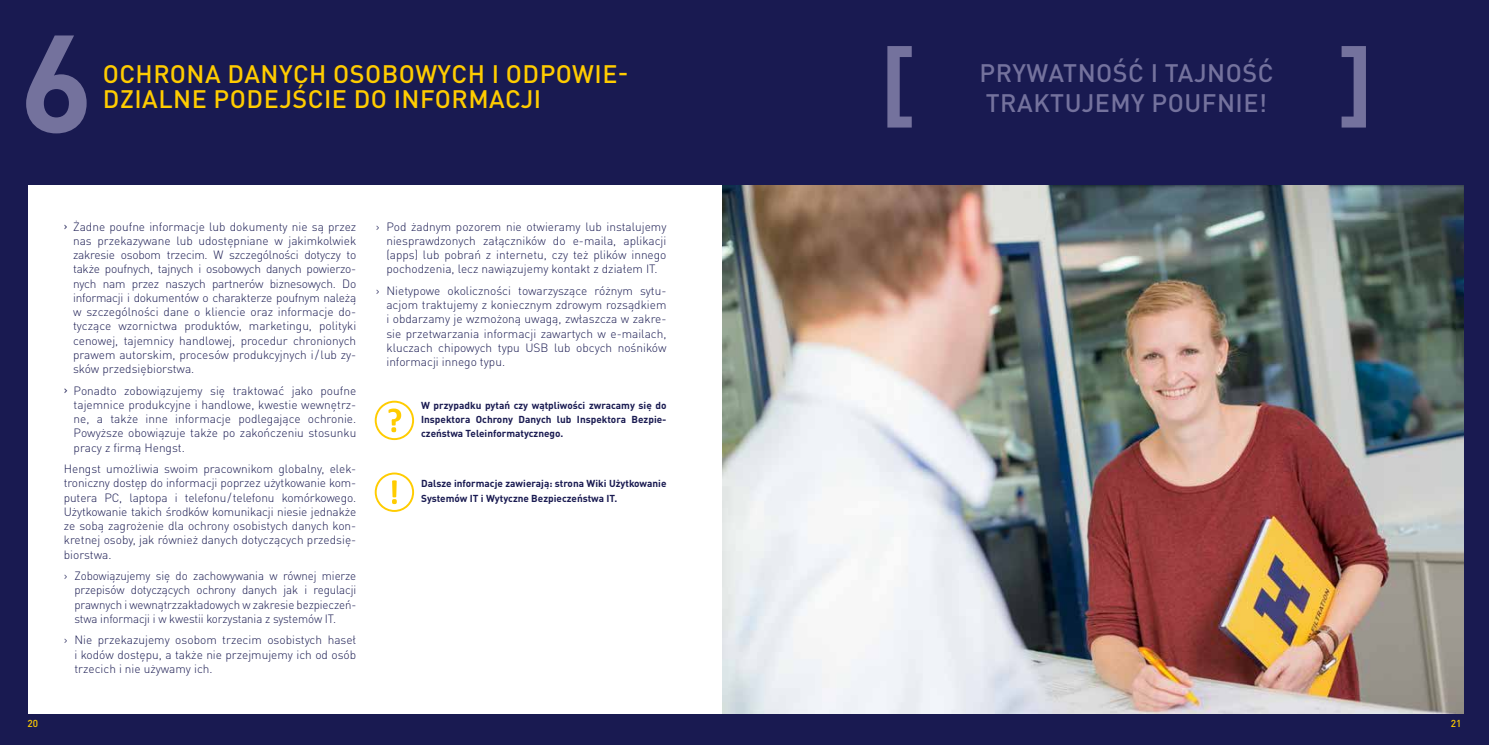
<style>
.page{position:relative;width:1489px;height:745px;background:#fff}
.page>*{position:absolute;margin:0;border:0;box-sizing:border-box;transform-origin:0 0}
.t1{font:700 136.25px "DIN Pro";color:#74729d}
.t2{font:700 94.62px "DIN Pro";color:#74729d}
.t3{font:500 25px/25px "DIN Pro";letter-spacing:.02em;color:#fc0}
.t4{font:500 25px/30px "DIN Pro";letter-spacing:.02em;color:#74729d}
.t5{font:300 11.88px/14.2px "DIN Pro";color:#191a51;text-align:justify}
.t6{font:700 10px/14.2px "DIN Pro";color:#191a51;text-align:justify}
.t7{font:500 10px "DIN Pro";color:#fc0}
.s1{font-weight:400;font-size:11.25px}
.s2{font-weight:400}
</style>
<div class="page">
<div style="left:0;top:0;width:1488px;height:744px;background:#191a51"></div>
<div style="left:28px;top:185px;width:1433px;height:528px;background:#fff"></div>
<img style="left:722px;top:185px;width:741px;height:528px">
<svg style="left:375px;top:472px;width:39px;height:39px"></svg>
<svg style="left:375px;top:400px;width:39px;height:40px"></svg>
<h1 class="t1" style="left:20px;top:-30px;width:75px">6</h1>
<h3 class="t3" style="left:103px;top:59px;width:527px">OCHRONA DANYCH OSOBOWYCH I ODPOWIE-<br>DZIALNE PODEJŚCIE DO INFORMACJI</h3>
<p class="t5" style="left:73px;top:218px;width:285px;text-indent:-9px"><span class="s1">›</span> Żadne poufne informacje lub dokumenty nie są przez nas przekazywane lub udostępniane w jakimkolwiek zakresie osobom trzecim. W szczególności dotyczy to także poufnych, tajnych i osobowych danych powierzo&shy;nych nam przez naszych partnerów biznesowych. Do informacji i dokumentów o charakterze poufnym należą w szczególności dane o kliencie oraz informacje do&shy;tyczące wzornictwa produktów, marketingu, polityki cenowej, tajemnicy handlowej, procedur chronionych prawem autorskim, procesów produkcyjnych i/lub zy&shy;sków przedsiębiorstwa.</p>
<p class="t5" style="left:74px;top:382px;width:284px;text-indent:-10px"><span class="s2">›</span> Ponadto zobowiązujemy się traktować jako poufne tajemnice produkcyjne i handlowe, kwestie wewnętrz&shy;ne, a także inne informacje podlegające ochronie.<br>Powyższe obowiązuje także po zakończeniu stosunku pracy z firmą Hengst.</p>
<p class="t5" style="left:64px;top:460px;width:294px">Hengst umożliwia swoim pracownikom globalny, elek&shy;troniczny dostęp do informacji poprzez użytkowanie kom&shy;putera PC, laptopa i telefonu/telefonu komórkowego.<br>Użytkowanie takich środków komunikacji niesie jednakże ze sobą zagrożenie dla ochrony osobistych danych kon&shy;kretnej osoby, jak również danych dotyczących przedsię&shy;biorstwa.</p>
<p class="t5" style="left:74px;top:567px;width:283px;text-indent:-11px">› Zobowiązujemy się do zachowywania w równej mierze przepisów dotyczących ochrony danych jak i regulacji prawnych i wewnątrzzakładowych w zakresie bezpieczeń&shy;stwa informacji i w kwestii korzystania z systemów IT.</p>
<p class="t5" style="left:74px;top:631px;width:283px;text-indent:-11px">› Nie przekazujemy osobom trzecim osobistych haseł i kodów dostępu, a także nie przejmujemy ich od osób trzecich i nie używamy ich.</p>
<p class="t5" style="left:386px;top:218px;width:281px;text-indent:-11px">› Pod żadnym pozorem nie otwieramy lub instalujemy niesprawdzonych załączników do e-maila, aplikacji (apps) lub pobrań z internetu, czy też plików innego pochodzenia, lecz nawiązujemy kontakt z działem IT.</p>
<p class="t5" style="left:386px;top:282px;width:281px;text-indent:-11px">› Nietypowe okoliczności towarzyszące różnym sytu&shy;acjom traktujemy z koniecznym zdrowym rozsądkiem i obdarzamy je wzmożoną uwagą, zwłaszcza w zakre&shy;sie przetwarzania informacji zawartych w e-mailach, kluczach chipowych typu USB lub obcych nośników informacji innego typu.</p>
<p class="t6" style="left:421px;top:397px;width:247px">W przypadku pytań czy wątpliwości zwracamy się do Inspektora Ochrony Danych lub Inspektora Bezpie&shy;czeństwa Teleinformatycznego.</p>
<p class="t6" style="left:421px;top:475px;width:247px">Dalsze informacje zawierają: strona Wiki Użytkowanie<br>Systemów IT i Wytyczne Bezpieczeństwa IT.</p>
<h3 class="t4" style="left:979px;top:55px;width:295px">PRYWATNOŚĆ I TAJNOŚĆ<br>TRAKTUJEMY POUFNIE!</h3>
<h2 class="t2" style="left:1337px;top:7px;width:37px">]</h2>
<p class="t7" style="left:28px;top:715px;width:12px">20</p>
<p class="t7" style="left:1450px;top:715px;width:12px">21</p>
</div>
